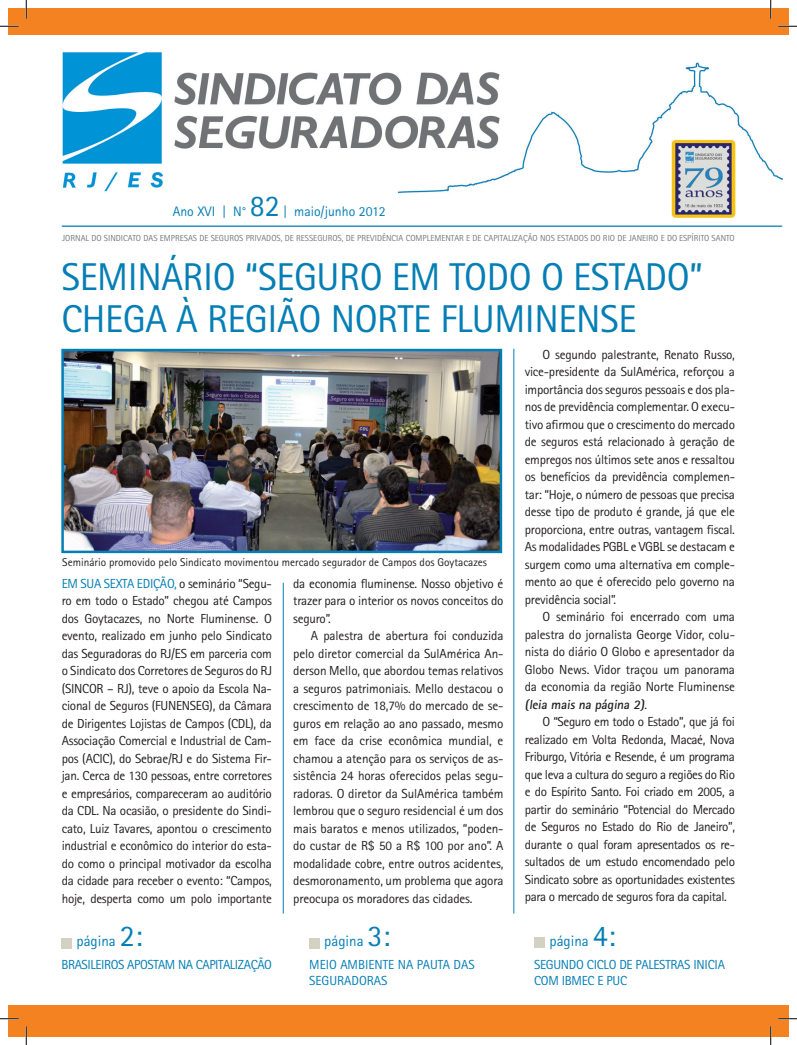
<style>
.page{position:relative;width:797px;height:1045px;background:#fff}
.page>*{position:absolute;margin:0;border:0;box-sizing:border-box;transform-origin:0 0}
.t1{font:38.75px/41.2px "Rotis Sans Serif";letter-spacing:-.01em;color:#047eb5}
.t2{font:15px "Rotis Sans Serif";color:#047eb5}
.t3{font:13.75px "Rotis Sans Serif";color:#047eb5}
.t4{font:13.12px/17.5px "Rotis Sans Serif";letter-spacing:-.02em;color:#231f20;text-align:justify}
.t5{font:13.12px "Rotis Sans Serif";letter-spacing:-.02em;color:#047eb5}
.t6{font:13.12px "Rotis Sans Serif";color:#047eb5}
.t7{font:11.25px "Rotis Sans Serif";color:#231f20}
.t8{font:8.75px "Rotis Sans Serif";color:#76787b}
.s1{font-size:30px}
.s2{color:#047eb5}
.s3{font-weight:700}
</style>
<div class="page">
<div style="left:9px;top:9px;width:779px;height:26px;background:#f58220"></div>
<div style="left:9px;top:1004px;width:779px;height:32px;background:#f58220"></div>
<img style="left:62px;top:52px;width:720px;height:164px">
<hr style="left:62px;top:225px;width:720px;height:2px;background:#047eb5">
<div style="left:61px;top:937px;width:11px;height:11px;background:#d2d1c2"></div>
<div style="left:309px;top:937px;width:11px;height:11px;background:#d2d1c2"></div>
<div style="left:534px;top:937px;width:10px;height:11px;background:#d2d1c2"></div>
<img style="left:671px;top:139px;width:64px;height:79px">
<hr style="left:283px;top:583px;width:1px;height:330px;background:#047eb5">
<hr style="left:513px;top:349px;width:1px;height:564px;background:#047eb5">
<img style="left:64px;top:352px;width:435px;height:198px">
<div style="left:61px;top:349px;width:441px;height:204px;border:2px solid #047eb5"></div>
<svg style="left:0;top:25px;width:19px;height:2px"></svg>
<svg style="left:778px;top:25px;width:19px;height:2px"></svg>
<svg style="left:0;top:1018px;width:19px;height:1px"></svg>
<svg style="left:778px;top:1018px;width:19px;height:1px"></svg>
<svg style="left:25px;top:0;width:2px;height:19px"></svg>
<svg style="left:25px;top:1026px;width:2px;height:19px"></svg>
<svg style="left:770px;top:0;width:1px;height:19px"></svg>
<svg style="left:770px;top:1026px;width:1px;height:19px"></svg>
<p class="t3" style="left:173px;top:203px;width:215px">Ano XVI | N° <span class="s1">82</span> | maio/junho 2012</p>
<p class="t8" style="left:62px;top:233px;width:118px">Jornal do Sindicato das Em presas</p>
<p class="t8" style="left:199px;top:233px;width:22px">de Segur</p>
<p class="t8" style="left:234px;top:233px;width:73px">os Pr ivados, de Ressegur</p>
<p class="t8" style="left:332px;top:233px;width:31px">os, de Prev</p>
<p class="t8" style="left:375px;top:233px;width:58px">idência Com pleme</p>
<p class="t8" style="left:445px;top:233px;width:291px">ntar e de Capitalização nos Estados do Rio de Janeiro e do Espír ito Santo</p>
<h1 class="t1" style="left:61px;top:256px;width:409px">sem inário “SEGURO EM TODO</h1>
<h1 class="t1" style="left:61px;top:256px;width:643px;text-indent:479px">O ESTADO ”<br>CHEGA À REGIÃO NORTE FLUMIN ENSE</h1>
<p class="t7" style="left:62px;top:555px;width:426px">Seminário promovido pelo Sindicato movimentou mercado segurador de Campos dos Goytacazes</p>
<p class="t4" style="left:62px;top:574px;width:212px;text-indent:42px"><span class="s2">sexta edição,</span> o seminário “Segu&shy;ro em todo o Estado” chegou até Campos dos Goytacazes, no Norte Fluminense. O evento, realizado em junho pelo Sindicato das Seguradoras do RJ/ES em parceria com o Sindicato dos Corretores de Seguros do RJ (SINCOR – RJ), teve o apoio da Escola Na&shy;cional de Seguros (FUN ENSEG), da Câmara de Dirigentes Lojistas de Campos (CDL), da Associação Comercial e I ndustrial de Cam&shy;pos (ACI C), do Sebrae/RJ e do Sistema Fir&shy;jan. Cerca de 130 pessoas, entre corretores e empresários, compareceram ao auditório da CDL. Na ocasião, o presidente do Sindi&shy;cato, Luiz Tavares, apontou o crescimento industrial e econômico do interior do esta&shy;do como o principal motivador da escolha da cidade para receber o evento: “Campos, hoje, desperta como um polo importante</p>
<p class="t4" style="left:293px;top:574px;width:212px">da economia fluminense. Nosso objetivo é trazer para o interior os novos conceitos do seguro”.</p>
<p class="t5" style="left:62px;top:576px;width:27px">Em sua</p>
<p class="t4" style="left:293px;top:627px;width:212px;text-indent:18px">A palestra de abertura foi conduzida pelo diretor comercial da SulAmérica An&shy;derson Mello, que abordou temas relativos a seguros patrimoniais. Mello destacou o crescimento de 18,7% do mercado de se&shy;guros em relação ao ano passado, mesmo em face da crise econômica mundial, e chamou a atenção para os serviços de as&shy;sistência 24 horas oferecidos pelas segu&shy;radoras. O diretor da SulAmérica também lembrou que o seguro residencial é um dos mais baratos e menos utilizados, “poden&shy;do custar de R$ 50 a R$ 100 por ano”. A modalidade cobre, entre outros acidentes, desmoronamento, um problema que agora preocupa os moradores das cidades.</p>
<p class="t4" style="left:524px;top:345px;width:212px;text-indent:18px">O segundo palestrante, Renato Russo, vice-presidente da SulAmérica, reforçou a importância dos seguros pessoais e dos pla&shy;nos de previdência complementar. O execu&shy;tivo afirmou que o crescimento do mercado de seguros está relacionado à geração de empregos nos últimos sete anos e ressaltou os benefícios da previdência complemen&shy;tar: “Hoje, o número de pessoas que precisa desse tipo de produto é grande, já que ele proporciona, entre outras, vantagem fiscal.<br>As modalidades PGBL e VGBL se destacam e surgem como uma alternativa em comple&shy;mento ao que é oferecido pelo governo na previdência social”.</p>
<p class="t4" style="left:524px;top:608px;width:212px;text-indent:18px">O seminário foi encerrado com uma palestra do jornalista George Vidor, colu&shy;nista do diário O Globo e apresentador da Globo News. Vidor traçou um panorama da economia da região Norte Fluminense <span class="s3">(leia mais na página 2)</span>.</p>
<p class="t4" style="left:525px;top:713px;width:212px;text-indent:18px">O “Seguro em todo o Estado”, que já foi realizado em Volta Redonda, Macaé, Nova Friburgo, Vitória e Resende, é um programa que leva a cultura do seguro a regiões do Rio e do Espírito Santo. Foi criado em 2005, a partir do seminário “Potencial do Mercado de Seguros no Estado do Rio de Janeiro”, durante o qual foram apresentados os re&shy;sultados de um estudo encomendado pelo Sindicato sobre as oportunidades existentes para o mercado de seguros fora da capital.</p>
<p class="t2" style="left:76px;top:932px;width:68px">página <span class="s1">2:</span></p>
<p class="t2" style="left:324px;top:932px;width:68px">página <span class="s1">3:</span></p>
<p class="t2" style="left:549px;top:931px;width:68px">página <span class="s1">4:</span></p>
<p class="t5" style="left:61px;top:957px;width:212px">Brasile iros apostam na capitalização</p>
<p class="t5" style="left:534px;top:957px;width:115px">Segu ndo ciclo de pales</p>
<p class="t5" style="left:665px;top:957px;width:13px">tras</p>
<p class="t5" style="left:693px;top:957px;width:32px">inicia</p>
<p class="t5" style="left:534px;top:973px;width:95px">com IBMEC e PUC</p>
<p class="t5" style="left:309px;top:956px;width:41px">Meio amb</p>
<p class="t6" style="left:365px;top:956px;width:104px">iente na pauta das</p>
<p class="t5" style="left:309px;top:972px;width:8px">segura</p>
<p class="t5" style="left:351px;top:972px;width:23px">doras</p>
</div>
